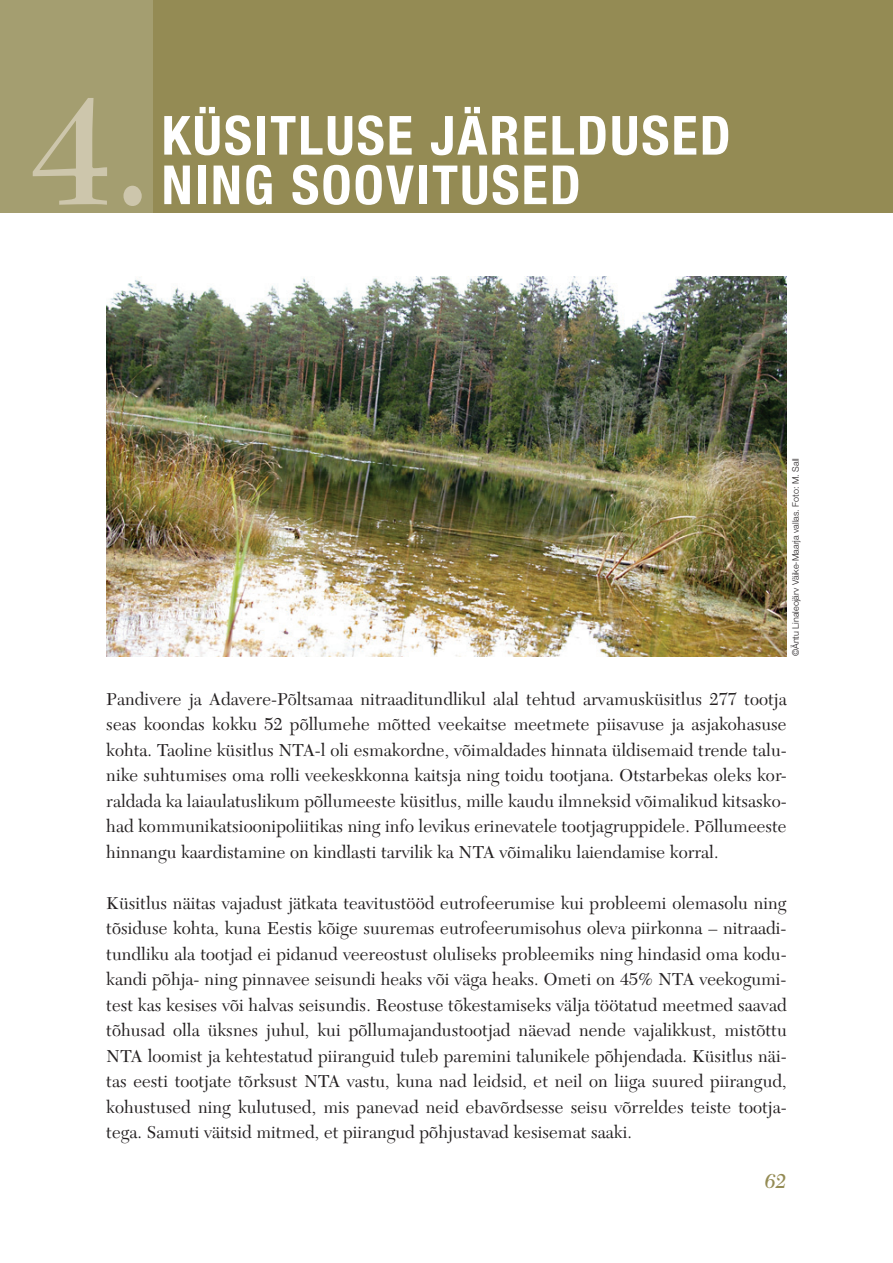
<style>
.page{position:relative;width:893px;height:1263px;background:#fff}
.page>*{position:absolute;margin:0;border:0;box-sizing:border-box;transform-origin:0 0}
.t1{font:600 157.5px "New Caledonia";color:#cdc6ac}
.t2{font:700 condensed 54px/49.5px "Helvetica Neue";letter-spacing:.04em;color:#fff}
.t3{font:italic 600 21px "New Caledonia";color:#948b54}
.t4{font:18px/25.5px "New Caledonia";letter-spacing:.005em;color:#231f20;text-align:justify}
.t5{font:300 9px "Helvetica Neue";color:#231f20}
</style>
<div class="page">
<div style="left:0;top:0;width:153px;height:213px;background:#a49e70"></div>
<div style="left:153px;top:0;width:740px;height:213px;background:#948b54"></div>
<img style="left:106px;top:276px;width:681px;height:380px">
<h1 class="t1" style="left:31px;top:59px;width:124px">4.</h1>
<h2 class="t2" style="left:162px;top:110px;width:571px">KÜSITLUSE JÄRELDUSED<br>NING SOOVITUSED</h2>
<p class="t5" style="left:790px;top:656px;width:200px;rotate:-90deg">©Äntu Linaleojärv Väike-Maarja vallas. Foto: M. Sall</p>
<p class="t4" style="left:106px;top:686px;width:682px">Pandivere ja Adavere-Põltsamaa nitraaditundlikul alal tehtud arvamusküsitlus 277 tootja seas koondas kokku 52 põllumehe mõtted veekaitse meetmete piisavuse ja asjakohasuse kohta. Taoline küsitlus NTA-l oli esmakordne, võimaldades hinnata üldisemaid trende talu&shy;nike suhtumises oma rolli veekeskkonna kaitsja ning toidu tootjana. Otstarbekas oleks kor&shy;raldada ka laiaulatuslikum põllumeeste küsitlus, mille kaudu ilmneksid võimalikud kitsasko&shy;had kommunikatsioonipoliitikas ning info levikus erinevatele tootjagruppidele. Põllumeeste hinnangu kaardistamine on kindlasti tarvilik ka NTA võimaliku laiendamise korral.</p>
<p class="t4" style="left:106px;top:890px;width:682px">Küsitlus näitas vajadust jätkata teavitustööd eutrofeerumise kui probleemi olemasolu ning tõsiduse kohta, kuna Eestis kõige suuremas eutrofeerumisohus oleva piirkonna – nitraadi&shy;tundliku ala tootjad ei pidanud veereostust oluliseks probleemiks ning hindasid oma kodu&shy;kandi põhja- ning pinnavee seisundi heaks või väga heaks. Ometi on 45% NTA veekogumi&shy;test kas kesises või halvas seisundis. Reostuse tõkestamiseks välja töötatud meetmed saavad tõhusad olla üksnes juhul, kui põllumajandustootjad näevad nende vajalikkust, mistõttu NTA loomist ja kehtestatud piiranguid tuleb paremini talunikele põhjendada. Küsitlus näi&shy;tas eesti tootjate tõrksust NTA vastu, kuna nad leidsid, et neil on liiga suured piirangud, kohustused ning kulutused, mis panevad neid ebavõrdsesse seisu võrreldes teiste tootja&shy;tega. Samuti väitsid mitmed, et piirangud põhjustavad kesisemat saaki.</p>
<p class="t3" style="left:765px;top:1169px;width:23px">62</p>
</div>
